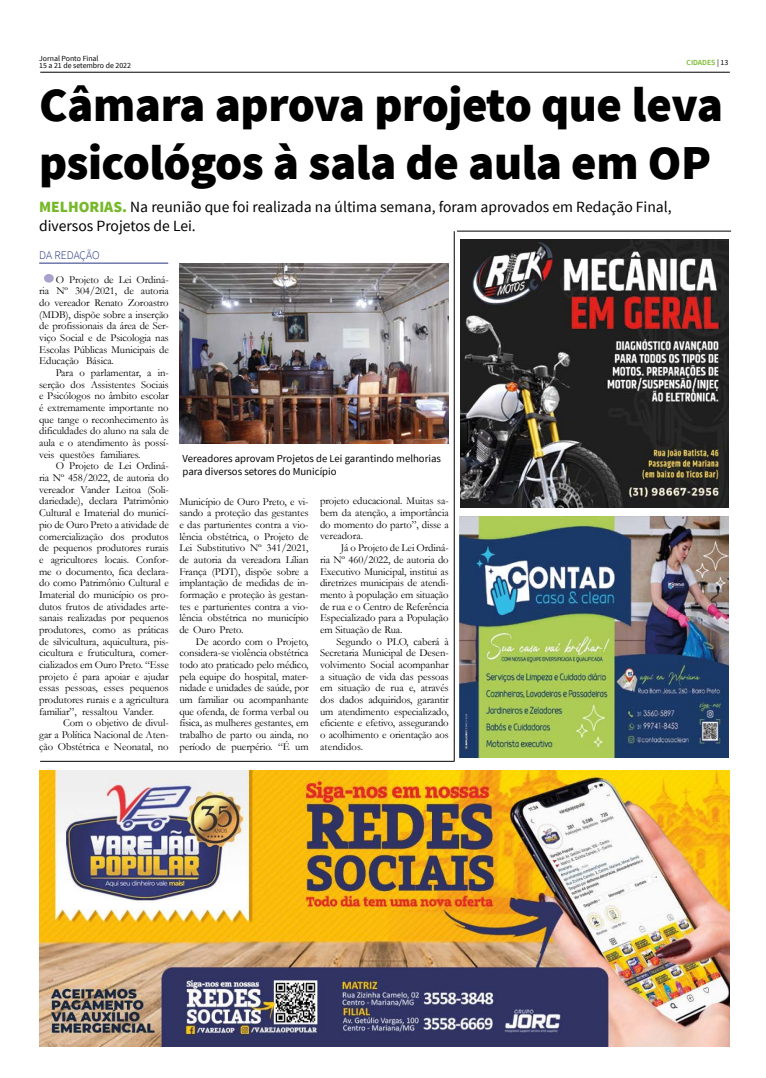
<style>
.page{position:relative;width:766px;height:1078px;background:#fff}
.page>*{position:absolute;margin:0;border:0;box-sizing:border-box;transform-origin:0 0}
.t1{font:900 48.6px/58.3px "Source Sans Pro";letter-spacing:-.01em;color:#000}
.t2{font:15.6px/18.7px "Source Sans Pro";color:#000}
.t3{font:300 11.7px "Source Sans Pro";letter-spacing:-.01em;color:#283583}
.t4{font:10.7px/11.7px "Garamond";letter-spacing:-.01em;color:#000;text-align:justify}
.t5{font:10.7px/12.8px "Source Sans Pro";color:#000}
.t6{font:7.8px/7.8px "Source Sans Pro";color:#000}
.t7{font:600 7.8px "Source Sans Pro";color:#76b82a}
.s1{font-weight:400;color:#000}
.s2{font-weight:900;color:#76b82a}
</style>
<div class="page">
<hr style="left:40px;top:72px;width:689px;height:1px;background:#000">
<hr style="left:454px;top:231px;width:1px;height:530px;background:#000">
<img style="left:39px;top:770px;width:690px;height:275px">
<hr style="left:457px;top:231px;width:273px;height:1px;background:#000">
<img style="left:459px;top:516px;width:269px;height:241px">
<img style="left:460px;top:239px;width:268px;height:269px">
<hr style="left:40px;top:761px;width:414px;height:1px;background:#000">
<hr style="left:39px;top:263px;width:129px;height:1px;background:#283583">
<div style="left:44px;top:274px;width:10px;height:8px;background:#a7a3cc;border-radius:50%"></div>
<img style="left:179px;top:263px;width:269px;height:180px">
<p class="t6" style="left:39px;top:54px;width:93px">Jornal Ponto Final<br>15 a 21 de setembro de 2022</p>
<p class="t7" style="left:686px;top:57px;width:43px">CIDADES <span class="s1">| 13</span></p>
<h1 class="t1" style="left:39px;top:77px;width:685px">Câmara aprova projeto que leva psicológos à sala de aula em OP</h1>
<h2 class="t2" style="left:39px;top:198px;width:634px"><span class="s2">MELHORIAS.</span> Na reunião que foi realizada na última semana, foram aprovados em Redação Final, diversos Projetos de Lei.</h2>
<p class="t3" style="left:39px;top:248px;width:62px">DA REDAÇÃO</p>
<p class="t4" style="left:39px;top:273px;width:131px;text-indent:17px">O Projeto de Lei Ordiná&shy;ria Nº 304/2021, de autoria do vereador Renato Zoroastro (MDB), dispõe sobre a inserção de profissionais da área de Ser&shy;viço Social e de Psicologia nas Escolas Públicas Municipais de Educação Básica.</p>
<p class="t4" style="left:39px;top:366px;width:131px;text-indent:17px">Para o parlamentar, a in&shy;serção dos Assistentes Sociais e Psicólogos no âmbito escolar é extremamente importante no que tange o reconhecimento às dificuldades do aluno na sala de aula e o atendimento às possí&shy;veis questões familiares.</p>
<p class="t4" style="left:39px;top:460px;width:131px;text-indent:17px">O Projeto de Lei Ordiná&shy;ria Nº 458/2022, de autoria do vereador Vander Leitoa (Soli&shy;dariedade), declara Patrimônio Cultural e Imaterial do municí&shy;pio de Ouro Preto a atividade de comercialização dos produtos de pequenos produtores rurais e agricultores locais. Confor&shy;me o documento, fica declara&shy;do como Patrimônio Cultural e Imaterial do município os pro&shy;dutos frutos de atividades arte&shy;sanais realizadas por pequenos produtores, como as práticas de silvicultura, aquicultura, pis&shy;cicultura e fruticultura, comer&shy;cializados em Ouro Preto. “Esse projeto é para apoiar e ajudar essas pessoas, esses pequenos produtores rurais e a agricultura familiar”, ressaltou Vander.</p>
<p class="t4" style="left:39px;top:716px;width:131px;text-indent:24px">Com o objetivo de divul&shy;gar a Política Nacional de Aten&shy;ção Obstétrica e Neonatal, no</p>
<p class="t5" style="left:182px;top:452px;width:260px">Vereadores aprovam Projetos de Lei garantindo melhorias para diversos setores do Município</p>
<p class="t4" style="left:320px;top:495px;width:130px">projeto educacional. Muitas sa&shy;bem da atenção, a importância do momento do parto”, disse a vereadora.</p>
<p class="t4" style="left:320px;top:541px;width:130px;text-indent:21px">Já o Projeto de Lei Ordiná&shy;ria Nº 460/2022, de autoria do Executivo Municipal, institui as diretrizes municipais de atendi&shy;mento à população em situação de rua e o Centro de Referência Especializado para a População em Situação de Rua.</p>
<p class="t4" style="left:320px;top:635px;width:130px;text-indent:17px">Segundo o PLO, caberá à Secretaria Municipal de Desen&shy;volvimento Social acompanhar a situação de vida das pessoas em situação de rua e, através dos dados adquiridos, garantir um atendimento especializado, eficiente e efetivo, assegurando o acolhimento e orientação aos atendidos.</p>
<p class="t4" style="left:179px;top:495px;width:131px">Município de Ouro Preto, e vi&shy;sando a proteção das gestantes e das parturientes contra a vio&shy;lência obstétrica, o Projeto de Lei Substitutivo Nº 341/2021, de autoria da vereadora Lílian França (PDT), dispõe sobre a implantação de medidas de in&shy;formação e proteção às gestan&shy;tes e parturientes contra a vio&shy;lência obstétrica no município de Ouro Preto.</p>
<p class="t4" style="left:179px;top:635px;width:131px;text-indent:17px">De acordo com o Projeto, considera-se violência obstétrica todo ato praticado pelo médico, pela equipe do hospital, mater&shy;nidade e unidades de saúde, por um familiar ou acompanhante que ofenda, de forma verbal ou física, as mulheres gestantes, em trabalho de parto ou ainda, no período de puerpério. “É um</p>
</div>
